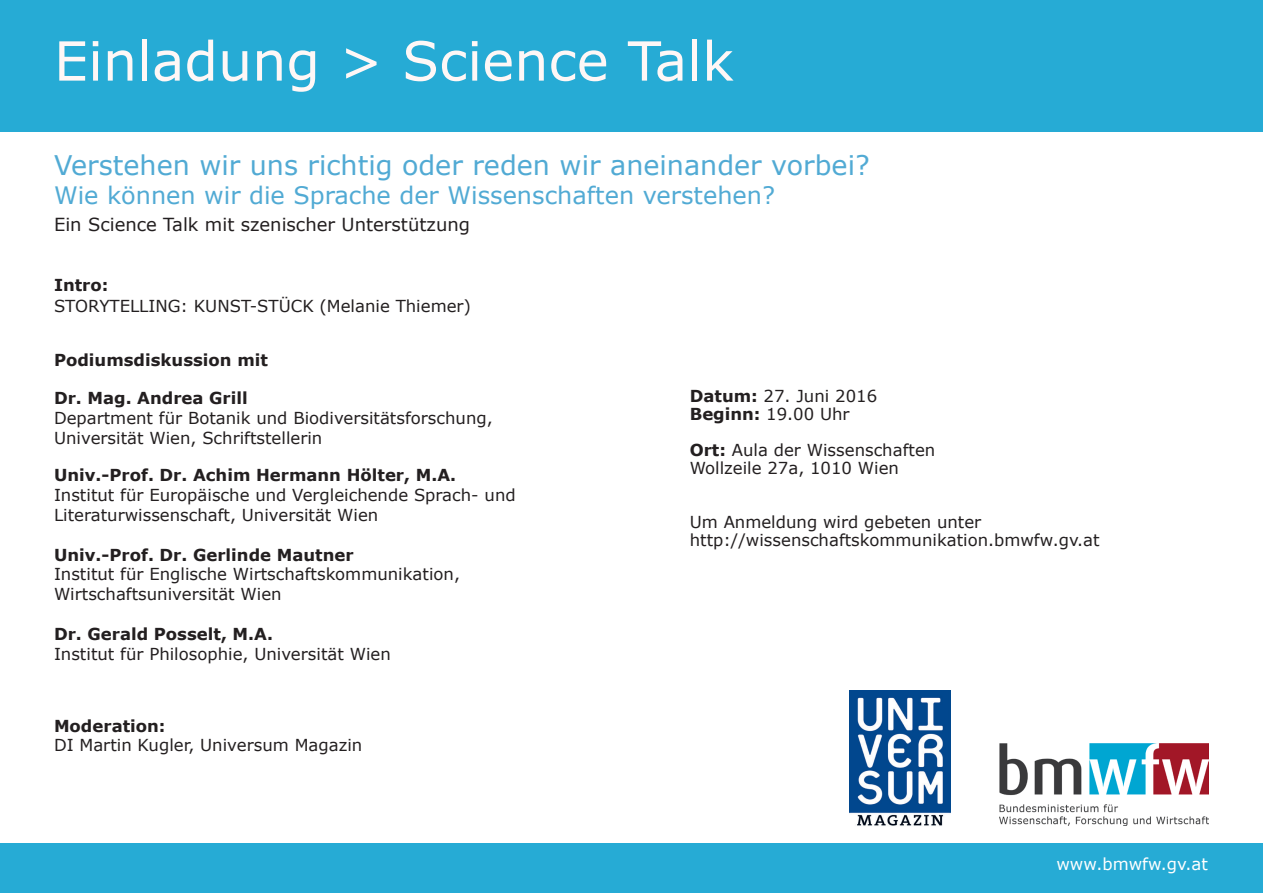
<style>
.page{position:relative;width:1263px;height:893px;background:#fff}
.page>*{position:absolute;margin:0;border:0;box-sizing:border-box;transform-origin:0 0}
.t1{font:54px "Verdana";color:#fef7f6}
.t2{font:27px "Verdana";color:#51aad4}
.t3{font:24px "Verdana";color:#51aad4}
.t4{font:18px "Verdana";color:#231f20}
.t5{font:16.5px/19.8px "Verdana";color:#231f20}
.t6{font:700 16.5px "Verdana";color:#231f20}
.t7{font:16.5px "Verdana";color:#fff}
.s1{font-weight:700}
</style>
<div class="page">
<div style="left:0;top:0;width:1263px;height:132px;background:#26abd5"></div>
<div style="left:0;top:843px;width:1263px;height:50px;background:#26abd5"></div>
<img style="left:999px;top:744px;width:210px;height:81px">
<img style="left:849px;top:691px;width:101px;height:135px">
<p class="t1" style="left:54px;top:24px;width:681px">Einladung &gt; Science Talk</p>
<p class="t2" style="left:54px;top:146px;width:817px">Verstehen wir uns richtig oder reden wir aneinander vorbei?</p>
<p class="t3" style="left:54px;top:178px;width:723px">Wie können wir die Sprache der Wissenschaften verstehen?</p>
<p class="t4" style="left:54px;top:212px;width:417px">Ein Science Talk mit szenischer Unterstützung</p>
<p class="t5" style="left:54px;top:274px;width:419px;line-height:21px"><span class="s1">Intro:<br></span>STORYTELLING: KUNST-STÜCK (Melanie Thiemer)</p>
<p class="t6" style="left:54px;top:348px;width:215px">Podiumsdiskussion mit</p>
<p class="t5" style="left:54px;top:388px;width:440px"><span class="s1">Dr. Mag. Andrea Grill<br></span>Department für Botanik und Biodiversitätsforschung,<br>Universität Wien, Schriftstellerin</p>
<p class="t5" style="left:54px;top:465px;width:463px"><span class="s1">Univ.-Prof. Dr. Achim Hermann Hölter, M.A.<br></span>Institut für Europäische und Vergleichende Sprach- und<br>Literaturwissenschaft, Universität Wien</p>
<p class="t5" style="left:54px;top:544px;width:407px"><span class="s1">Univ.-Prof. Dr. Gerlinde Mautner<br></span>Institut für Englische Wirtschaftskommunikation,<br>Wirtschaftsuniversität Wien</p>
<p class="t5" style="left:54px;top:624px;width:338px"><span class="s1">Dr. Gerald Posselt, M.A.<br></span>Institut für Philosophie, Universität Wien</p>
<p class="t5" style="left:54px;top:715px;width:310px"><span class="s1">Moderation:<br></span>DI Martin Kugler, Universum Magazin</p>
<p class="t5" style="left:690px;top:387px;width:189px;line-height:18px"><span class="s1">Datum:</span> 27. Juni 2016<br><span class="s1">Beginn:</span> 19.00 Uhr</p>
<p class="t5" style="left:690px;top:441px;width:247px;line-height:18px"><span class="s1">Ort:</span> Aula der Wissenschaften<br>Wollzeile 27a, 1010 Wien</p>
<p class="t5" style="left:690px;top:513px;width:411px;line-height:18px">Um Anmeldung wird gebeten unter http://wissenschaftskommunikation.bmwfw.gv.at</p>
<p class="t7" style="left:1056px;top:853px;width:153px">www.bmwfw.gv.at</p>
</div>
